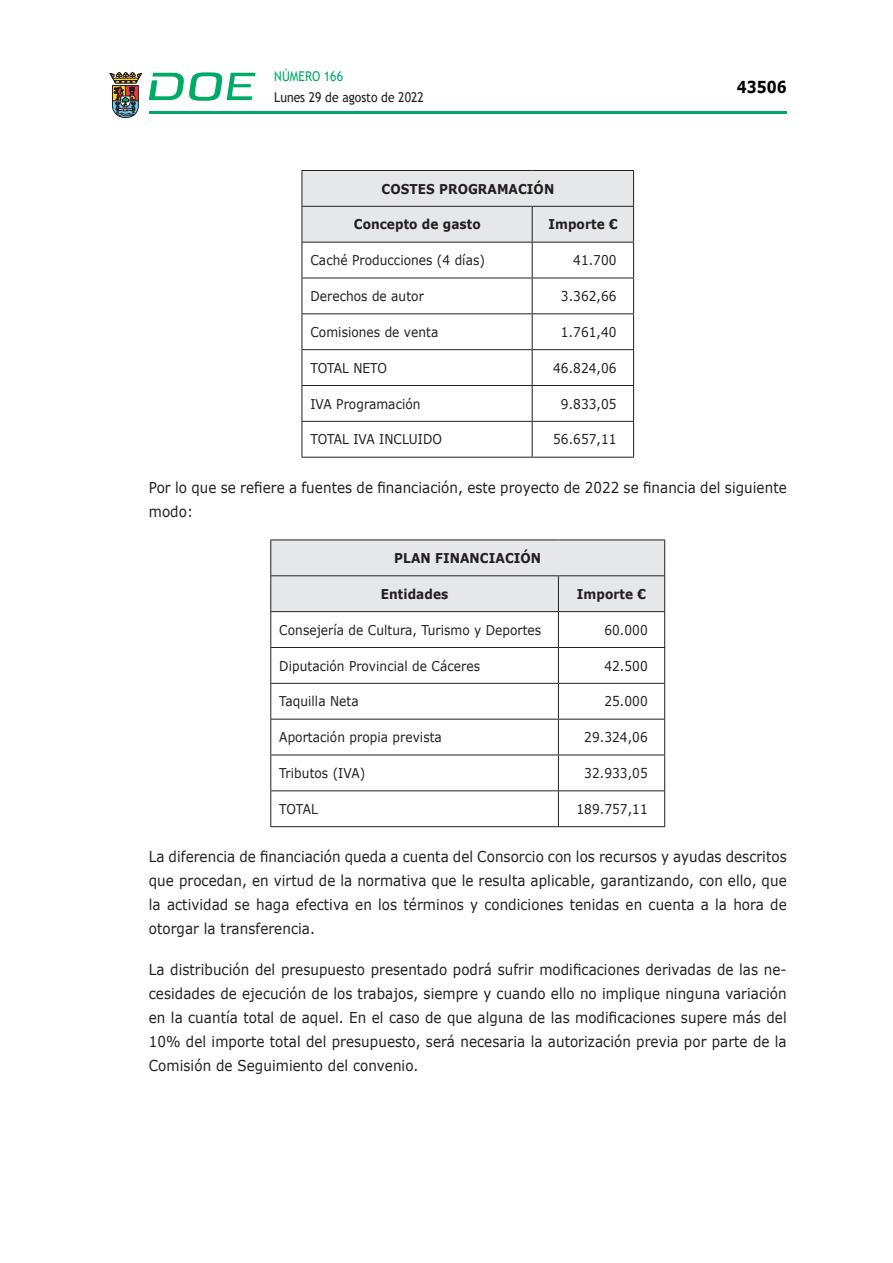
<style>
.page{position:relative;width:893px;height:1263px;background:#fff}
.page>*{position:absolute;margin:0;border:0;box-sizing:border-box;transform-origin:0 0}
.t1{font:700 16.5px "Verdana";color:#000;scale:.85 1}
.CUERPO_DE_TEXTO{font:15px/24px "Verdana";letter-spacing:.005em;color:#231f20;text-align:justify;scale:.9 1}
.CUERPO_DE_TEXTO-2{font:13.5px "Verdana";letter-spacing:.005em;color:#231f20;scale:.9 1}
.CUERPO_DE_TEXTO-3{font:700 13.5px "Verdana";letter-spacing:.005em;color:#231f20;scale:.9 1}
.TABLATITULO{font:700 13.5px "Verdana";letter-spacing:.005em;color:#231f20;scale:.9 1}
.t2{font:13.5px "Trebuchet MS";color:#231f20;scale:.9 1}
.t3{font:13.5px "Trebuchet MS";color:#00ab67;scale:.9 1}
.CUERPO_DE_TEXTO-4{font:13.5px "Verdana";letter-spacing:-.02em;color:#231f20;scale:.9 1}
</style>
<div class="page">
<hr style="left:149px;top:111px;width:638px;height:3px;background:#00ab66">
<svg style="left:109px;top:72px;width:33px;height:46px"></svg>
<svg style="left:149px;top:72px;width:106px;height:29px"></svg>
<div style="left:303px;top:171px;width:330px;height:71px;background:#e6e7e9"></div>
<hr style="left:302px;top:170px;width:230px;height:1px;background:#231f20">
<hr style="left:302px;top:171px;width:1px;height:35px;background:#231f20">
<hr style="left:532px;top:170px;width:102px;height:1px;background:#231f20">
<hr style="left:633px;top:171px;width:1px;height:35px;background:#231f20">
<hr style="left:302px;top:206px;width:230px;height:1px;background:#231f20">
<hr style="left:302px;top:207px;width:1px;height:35px;background:#231f20">
<hr style="left:532px;top:206px;width:102px;height:1px;background:#231f20">
<hr style="left:532px;top:207px;width:1px;height:35px;background:#231f20">
<hr style="left:633px;top:207px;width:1px;height:35px;background:#231f20">
<hr style="left:302px;top:242px;width:230px;height:1px;background:#231f20">
<hr style="left:302px;top:242px;width:1px;height:36px;background:#231f20">
<hr style="left:532px;top:242px;width:102px;height:1px;background:#231f20">
<hr style="left:532px;top:242px;width:1px;height:36px;background:#231f20">
<hr style="left:633px;top:242px;width:1px;height:36px;background:#231f20">
<hr style="left:302px;top:278px;width:230px;height:1px;background:#231f20">
<hr style="left:302px;top:278px;width:1px;height:35px;background:#231f20">
<hr style="left:532px;top:278px;width:102px;height:1px;background:#231f20">
<hr style="left:532px;top:278px;width:1px;height:35px;background:#231f20">
<hr style="left:633px;top:278px;width:1px;height:35px;background:#231f20">
<hr style="left:302px;top:313px;width:230px;height:1px;background:#231f20">
<hr style="left:302px;top:314px;width:1px;height:35px;background:#231f20">
<hr style="left:532px;top:313px;width:102px;height:1px;background:#231f20">
<hr style="left:532px;top:314px;width:1px;height:35px;background:#231f20">
<hr style="left:633px;top:314px;width:1px;height:35px;background:#231f20">
<hr style="left:302px;top:349px;width:230px;height:1px;background:#231f20">
<hr style="left:302px;top:350px;width:1px;height:35px;background:#231f20">
<hr style="left:532px;top:349px;width:102px;height:1px;background:#231f20">
<hr style="left:532px;top:350px;width:1px;height:35px;background:#231f20">
<hr style="left:633px;top:350px;width:1px;height:35px;background:#231f20">
<hr style="left:302px;top:385px;width:230px;height:1px;background:#231f20">
<hr style="left:302px;top:386px;width:1px;height:35px;background:#231f20">
<hr style="left:532px;top:385px;width:102px;height:1px;background:#231f20">
<hr style="left:532px;top:386px;width:1px;height:35px;background:#231f20">
<hr style="left:633px;top:386px;width:1px;height:35px;background:#231f20">
<hr style="left:302px;top:421px;width:230px;height:1px;background:#231f20">
<hr style="left:302px;top:422px;width:1px;height:35px;background:#231f20">
<hr style="left:532px;top:421px;width:102px;height:1px;background:#231f20">
<hr style="left:532px;top:422px;width:1px;height:35px;background:#231f20">
<hr style="left:633px;top:422px;width:1px;height:35px;background:#231f20">
<hr style="left:302px;top:457px;width:230px;height:1px;background:#231f20">
<hr style="left:532px;top:457px;width:102px;height:1px;background:#231f20">
<div style="left:271px;top:541px;width:393px;height:70px;background:#e6e7e9"></div>
<hr style="left:270px;top:540px;width:288px;height:1px;background:#231f20">
<hr style="left:270px;top:540px;width:1px;height:35px;background:#231f20">
<hr style="left:558px;top:540px;width:107px;height:1px;background:#231f20">
<hr style="left:664px;top:540px;width:1px;height:35px;background:#231f20">
<hr style="left:270px;top:575px;width:288px;height:1px;background:#231f20">
<hr style="left:270px;top:576px;width:1px;height:35px;background:#231f20">
<hr style="left:558px;top:575px;width:107px;height:1px;background:#231f20">
<hr style="left:558px;top:576px;width:1px;height:35px;background:#231f20">
<hr style="left:664px;top:576px;width:1px;height:35px;background:#231f20">
<hr style="left:270px;top:611px;width:288px;height:1px;background:#231f20">
<hr style="left:270px;top:612px;width:1px;height:35px;background:#231f20">
<hr style="left:558px;top:611px;width:107px;height:1px;background:#231f20">
<hr style="left:558px;top:612px;width:1px;height:35px;background:#231f20">
<hr style="left:664px;top:612px;width:1px;height:35px;background:#231f20">
<hr style="left:270px;top:647px;width:288px;height:1px;background:#231f20">
<hr style="left:270px;top:648px;width:1px;height:35px;background:#231f20">
<hr style="left:558px;top:647px;width:107px;height:1px;background:#231f20">
<hr style="left:558px;top:648px;width:1px;height:35px;background:#231f20">
<hr style="left:664px;top:648px;width:1px;height:35px;background:#231f20">
<hr style="left:270px;top:683px;width:288px;height:1px;background:#231f20">
<hr style="left:270px;top:684px;width:1px;height:35px;background:#231f20">
<hr style="left:558px;top:683px;width:107px;height:1px;background:#231f20">
<hr style="left:558px;top:684px;width:1px;height:35px;background:#231f20">
<hr style="left:664px;top:684px;width:1px;height:35px;background:#231f20">
<hr style="left:270px;top:719px;width:288px;height:1px;background:#231f20">
<hr style="left:270px;top:719px;width:1px;height:36px;background:#231f20">
<hr style="left:558px;top:719px;width:107px;height:1px;background:#231f20">
<hr style="left:558px;top:719px;width:1px;height:36px;background:#231f20">
<hr style="left:664px;top:719px;width:1px;height:36px;background:#231f20">
<hr style="left:270px;top:755px;width:288px;height:1px;background:#231f20">
<hr style="left:270px;top:755px;width:1px;height:35px;background:#231f20">
<hr style="left:558px;top:755px;width:107px;height:1px;background:#231f20">
<hr style="left:558px;top:755px;width:1px;height:35px;background:#231f20">
<hr style="left:664px;top:755px;width:1px;height:35px;background:#231f20">
<hr style="left:270px;top:790px;width:288px;height:1px;background:#231f20">
<hr style="left:270px;top:791px;width:1px;height:35px;background:#231f20">
<hr style="left:558px;top:790px;width:107px;height:1px;background:#231f20">
<hr style="left:558px;top:791px;width:1px;height:35px;background:#231f20">
<hr style="left:664px;top:791px;width:1px;height:35px;background:#231f20">
<hr style="left:270px;top:826px;width:288px;height:1px;background:#231f20">
<hr style="left:558px;top:826px;width:107px;height:1px;background:#231f20">
<p class="t3" style="left:274px;top:67px;width:78px">NÚMERO 166</p>
<p class="t2" style="left:274px;top:88px;width:168px">Lunes 29 de agosto de 2022</p>
<p class="t1" style="left:737px;top:75px;width:60px">43506</p>
<p class="TABLATITULO" style="left:382px;top:179px;width:193px">COSTES PROGRAMACIÓN</p>
<p class="CUERPO_DE_TEXTO-3" style="left:354px;top:215px;width:143px">Concepto de gasto</p>
<p class="CUERPO_DE_TEXTO-3" style="left:548px;top:215px;width:78px">Importe €</p>
<p class="CUERPO_DE_TEXTO-2" style="left:310px;top:251px;width:195px">Caché Producciones (4 días)</p>
<p class="CUERPO_DE_TEXTO-2" style="left:573px;top:251px;width:50px">41.700</p>
<p class="CUERPO_DE_TEXTO-2" style="left:310px;top:287px;width:128px">Derechos de autor</p>
<p class="CUERPO_DE_TEXTO-2" style="left:561px;top:287px;width:63px">3.362,66</p>
<p class="CUERPO_DE_TEXTO-2" style="left:310px;top:323px;width:144px">Comisiones de venta</p>
<p class="CUERPO_DE_TEXTO-2" style="left:561px;top:323px;width:63px">1.761,40</p>
<p class="CUERPO_DE_TEXTO-4" style="left:310px;top:359px;width:87px">TOTAL NETO</p>
<p class="CUERPO_DE_TEXTO-2" style="left:553px;top:359px;width:72px">46.824,06</p>
<p class="CUERPO_DE_TEXTO-2" style="left:310px;top:394px;width:124px">IVA Programación</p>
<p class="CUERPO_DE_TEXTO-2" style="left:561px;top:394px;width:63px">9.833,05</p>
<p class="CUERPO_DE_TEXTO-2" style="left:310px;top:430px;width:148px">TOTAL IVA INCLUIDO</p>
<p class="CUERPO_DE_TEXTO-2" style="left:553px;top:430px;width:72px">56.657,11</p>
<p class="CUERPO_DE_TEXTO" style="left:149px;top:475px;width:710px">Por lo que se refiere a fuentes de financiación, este proyecto de 2022 se financia del siguiente modo:</p>
<p class="TABLATITULO" style="left:394px;top:549px;width:165px">PLAN FINANCIACIÓN</p>
<p class="CUERPO_DE_TEXTO-3" style="left:381px;top:584px;width:77px">Entidades</p>
<p class="CUERPO_DE_TEXTO-3" style="left:577px;top:584px;width:78px">Importe €</p>
<p class="CUERPO_DE_TEXTO-2" style="left:279px;top:620px;width:293px">Consejería de Cultura, Turismo y Deportes</p>
<p class="CUERPO_DE_TEXTO-2" style="left:604px;top:620px;width:50px">60.000</p>
<p class="CUERPO_DE_TEXTO-2" style="left:279px;top:656px;width:225px">Diputación Provincial de Cáceres</p>
<p class="CUERPO_DE_TEXTO-2" style="left:604px;top:656px;width:50px">42.500</p>
<p class="CUERPO_DE_TEXTO-2" style="left:279px;top:692px;width:90px">Taquilla Neta</p>
<p class="CUERPO_DE_TEXTO-2" style="left:604px;top:692px;width:50px">25.000</p>
<p class="CUERPO_DE_TEXTO-2" style="left:279px;top:728px;width:182px">Aportación propia prevista</p>
<p class="CUERPO_DE_TEXTO-2" style="left:584px;top:728px;width:72px">29.324,06</p>
<p class="CUERPO_DE_TEXTO-2" style="left:279px;top:764px;width:97px">Tributos (IVA)</p>
<p class="CUERPO_DE_TEXTO-2" style="left:584px;top:764px;width:72px">32.933,05</p>
<p class="CUERPO_DE_TEXTO-2" style="left:279px;top:800px;width:44px">TOTAL</p>
<p class="CUERPO_DE_TEXTO-2" style="left:576px;top:800px;width:81px">189.757,11</p>
<p class="CUERPO_DE_TEXTO" style="left:149px;top:844px;width:710px">La diferencia de financiación queda a cuenta del Consorcio con los recursos y ayudas descritos que procedan, en virtud de la normativa que le resulta aplicable, garantizando, con ello, que la actividad se haga efectiva en los términos y condiciones tenidas en cuenta a la hora de otorgar la transferencia.</p>
<p class="CUERPO_DE_TEXTO" style="left:149px;top:957px;width:710px">La distribución del presupuesto presentado podrá sufrir modificaciones derivadas de las ne&shy;cesidades de ejecución de los trabajos, siempre y cuando ello no implique ninguna variación en la cuantía total de aquel. En el caso de que alguna de las modificaciones supere más del 10% del importe total del presupuesto, será necesaria la autorización previa por parte de la Comisión de Seguimiento del convenio.</p>
</div>
